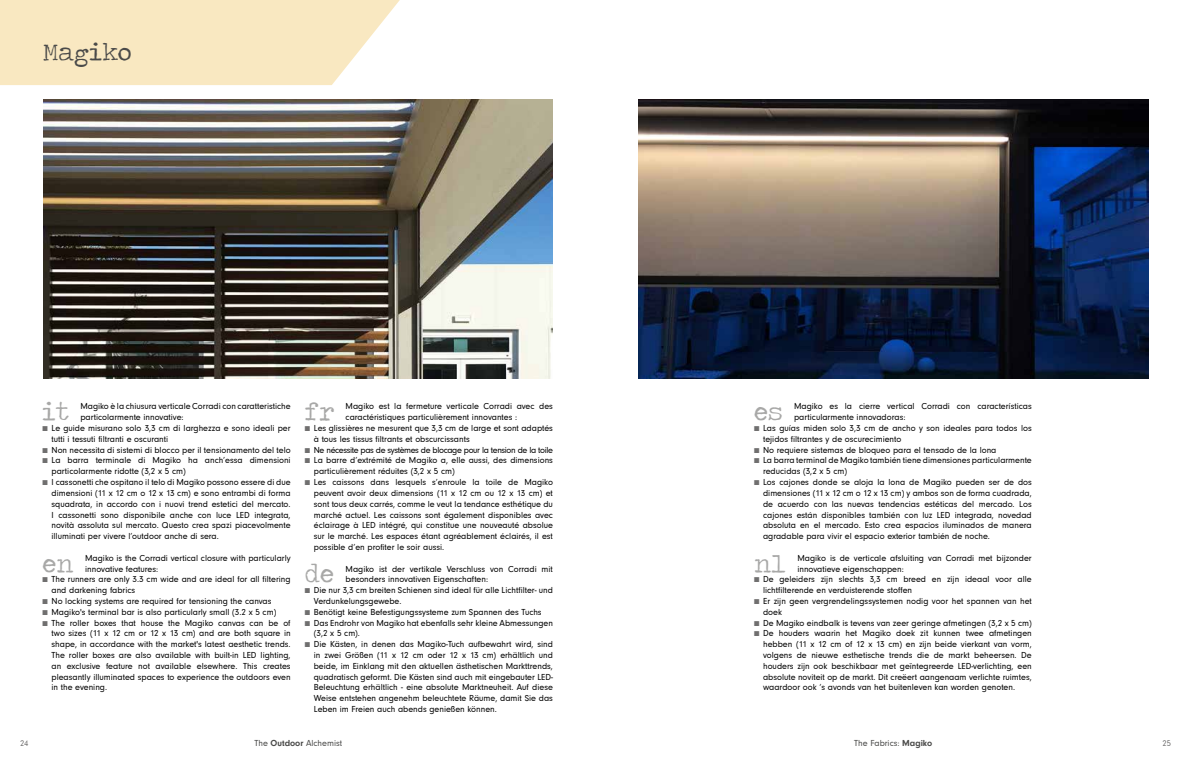
<style>
.page{position:relative;width:1191px;height:766px;background:#fff}
.page>*{position:absolute;margin:0;border:0;box-sizing:border-box;transform-origin:0 0}
.t1{font:26.1px "Traveling Typewriter";color:#a8a8a7}
.t2{font:25px "Traveling Typewriter";color:#4a4a49}
.t3{font:9px/10.8px "Neuzeit Gro T";color:#000}
.t4{font:9px "Neuzeit Gro T";letter-spacing:-.04em;color:#000}
.t5{font:9px "Neuzeit Gro T";color:#4a4a49}
.t6{font:8.5px "Neuzeit Gro T";color:#706f6f}
.s1{color:#706f6f}
.s2{font-weight:700}
</style>
<div class="page">
<svg style="left:0;top:0;width:400px;height:85px;background:#f9e9c5"></svg>
<img style="left:43px;top:99px;width:510px;height:279px">
<img style="left:638px;top:99px;width:510px;height:279px">
<h2 class="t2" style="left:43px;top:36px;width:90px">Magiko</h2>
<h1 class="t1" style="left:43px;top:394px;width:28px">it</h1>
<p class="t3" style="left:80px;top:401px;width:212px">Magiko è la chiusura verticale Corradi con caratteristiche particolarmente innovative:</p>
<p class="t3" style="left:52px;top:422px;width:241px;text-indent:-9px"><span class="s1">■</span> Le guide misurano solo 3,3 cm di larghezza e sono ideali per tutti i tessuti filtranti e oscuranti</p>
<p class="t3" style="left:43px;top:444px;width:250px"><span class="s1">■</span> Non necessita di sistemi di blocco per il tensionamento del telo</p>
<p class="t3" style="left:52px;top:455px;width:241px;text-indent:-9px"><span class="s1">■</span> La barra terminale di Magiko ha anch’essa dimensioni particolarmente ridotte (3,2 x 5 cm)</p>
<p class="t3" style="left:52px;top:476px;width:241px;text-align:justify;text-indent:-9px"><span class="s1">■</span> I cassonetti che ospitano il telo di Magiko possono essere di due dimensioni (11 x 12 cm o 12 x 13 cm) e sono entrambi di forma squadrata, in accordo con i nuovi trend estetici del mercato.<br>I cassonetti sono disponibile anche con luce LED integrata, novità assoluta sul mercato. Questo crea spazi piacevolmente illuminati per vivere l’outdoor anche di sera.</p>
<h1 class="t1" style="left:43px;top:546px;width:33px">en</h1>
<p class="t3" style="left:85px;top:552px;width:207px">Magiko is the Corradi vertical closure with particularly innovative features:</p>
<p class="t3" style="left:52px;top:574px;width:241px;text-indent:-9px"><span class="s1">■</span> The runners are only 3.3 cm wide and are ideal for all filtering and darkening fabrics</p>
<p class="t3" style="left:43px;top:595px;width:230px"><span class="s1">■</span> No locking systems are required for tensioning the canvas</p>
<p class="t3" style="left:43px;top:606px;width:235px"><span class="s1">■</span> Magiko's terminal bar is also particularly small (3.2 x 5 cm)</p>
<p class="t3" style="left:52px;top:617px;width:241px;text-align:justify;text-indent:-9px"><span class="s1">■</span> The roller boxes that house the Magiko canvas can be of two sizes (11 x 12 cm or 12 x 13 cm) and are both square in shape, in accordance with the market's latest aesthetic trends.<br>The roller boxes are also available with built-in LED lighting, an exclusive feature not available elsewhere. This creates pleasantly illuminated spaces to experience the outdoors even in the evening.</p>
<h1 class="t1" style="left:305px;top:394px;width:31px">fr</h1>
<p class="t3" style="left:346px;top:401px;width:209px">Magiko est la fermeture verticale Corradi avec des caractéristiques particulièrement innovantes :</p>
<p class="t3" style="left:314px;top:422px;width:241px;text-indent:-9px"><span class="s1">■</span> Les glissières ne mesurent que 3,3 cm de large et sont adaptés à tous les tissus filtrants et obscurcissants</p>
<p class="t4" style="left:305px;top:444px;width:250px"><span class="s1">■</span> Ne nécessite pas de systèmes de blocage pour la tension de la toile</p>
<p class="t3" style="left:314px;top:455px;width:241px;text-indent:-9px"><span class="s1">■</span> La barre d’extrémité de Magiko a, elle aussi, des dimensions particulièrement réduites (3,2 x 5 cm)</p>
<p class="t3" style="left:314px;top:476px;width:241px;text-align:justify;text-indent:-9px"><span class="s1">■</span> Les caissons dans lesquels s’enroule la toile de Magiko peuvent avoir deux dimensions (11 x 12 cm ou 12 x 13 cm) et sont tous deux carrés, comme le veut la tendance esthétique du marché actuel. Les caissons sont également disponibles avec éclairage à LED intégré, qui constitue une nouveauté absolue sur le marché. Les espaces étant agréablement éclairés, il est possible d’en profiter le soir aussi.</p>
<h1 class="t1" style="left:305px;top:556px;width:31px">de</h1>
<p class="t3" style="left:346px;top:563px;width:209px">Magiko ist der vertikale Verschluss von Corradi mit besonders innovativen Eigenschaften:</p>
<p class="t3" style="left:314px;top:584px;width:241px;text-indent:-9px"><span class="s1">■</span> Die nur 3,3 cm breiten Schienen sind ideal für alle Lichtfilter- und<br>Verdunkelungsgewebe.</p>
<p class="t3" style="left:305px;top:606px;width:238px"><span class="s1">■</span> Benötigt keine Befestigungssysteme zum Spannen des Tuchs</p>
<p class="t3" style="left:314px;top:617px;width:241px;text-indent:-9px"><span class="s1">■</span> Das Endrohr von Magiko hat ebenfalls sehr kleine Abmessungen (3,2 x 5 cm).</p>
<p class="t3" style="left:314px;top:638px;width:241px;text-align:justify;text-indent:-9px"><span class="s1">■</span> Die Kästen, in denen das Magiko-Tuch aufbewahrt wird, sind in zwei Größen (11 x 12 cm oder 12 x 13 cm) erhältlich und beide, im Einklang mit den aktuellen ästhetischen Markttrends, quadratisch geformt. Die Kästen sind auch mit eingebauter LED-Beleuchtung erhältlich - eine absolute Marktneuheit. Auf diese Weise entstehen angenehm beleuchtete Räume, damit Sie das Leben im Freien auch abends genießen können.</p>
<h1 class="t1" style="left:754px;top:394px;width:30px">es</h1>
<p class="t3" style="left:794px;top:401px;width:239px">Magiko es la cierre vertical Corradi con características particularmente innovadoras:</p>
<p class="t3" style="left:763px;top:422px;width:270px;text-indent:-9px"><span class="s1">■</span> Las guías miden solo 3,3 cm de ancho y son ideales para todos los tejidos filtrantes y de oscurecimiento</p>
<p class="t3" style="left:754px;top:444px;width:244px"><span class="s1">■</span> No requiere sistemas de bloqueo para el tensado de la lona</p>
<p class="t3" style="left:763px;top:455px;width:270px;text-indent:-9px"><span class="s1">■</span> La barra terminal de Magiko también tiene dimensiones particularmente reducidas (3,2 x 5 cm)</p>
<p class="t3" style="left:763px;top:476px;width:270px;text-align:justify;text-indent:-9px"><span class="s1">■</span> Los cajones donde se aloja la lona de Magiko pueden ser de dos dimensiones (11 x 12 cm o 12 x 13 cm) y ambos son de forma cuadrada, de acuerdo con las nuevas tendencias estéticas del mercado. Los cajones están disponibles también con luz LED integrada, novedad absoluta en el mercado. Esto crea espacios iluminados de manera agradable para vivir el espacio exterior también de noche.</p>
<h1 class="t1" style="left:754px;top:546px;width:33px">nl</h1>
<p class="t3" style="left:797px;top:552px;width:236px">Magiko is de verticale afsluiting van Corradi met bijzonder innovatieve eigenschappen:</p>
<p class="t3" style="left:763px;top:574px;width:270px;text-indent:-9px"><span class="s1">■</span> De geleiders zijn slechts 3,3 cm breed en zijn ideaal voor alle lichtfilterende en verduisterende stoffen</p>
<p class="t3" style="left:763px;top:595px;width:270px;text-indent:-9px"><span class="s1">■</span> Er zijn geen vergrendelingssystemen nodig voor het spannen van het doek</p>
<p class="t3" style="left:754px;top:617px;width:279px"><span class="s1">■</span> De Magiko eindbalk is tevens van zeer geringe afmetingen (3,2 x 5 cm)</p>
<p class="t3" style="left:763px;top:628px;width:270px;text-align:justify;text-indent:-9px"><span class="s1">■</span> De houders waarin het Magiko doek zit kunnen twee afmetingen hebben (11 x 12 cm of 12 x 13 cm) en zijn beide vierkant van vorm, volgens de nieuwe esthetische trends die de markt beheersen. De houders zijn ook beschikbaar met geïntegreerde LED-verlichting, een absolute noviteit op de markt. Dit creëert aangenaam verlichte ruimtes, waardoor ook ‘s avonds van het buitenleven kan worden genoten.</p>
<p class="t6" style="left:20px;top:738px;width:10px">24</p>
<p class="t5" style="left:254px;top:737px;width:89px">The <span class="s2">Outdoor</span> Alchemist</p>
<p class="t5" style="left:854px;top:737px;width:79px">The Fabrics: <span class="s2">Magiko</span></p>
<p class="t6" style="left:1162px;top:738px;width:10px">25</p>
</div>
